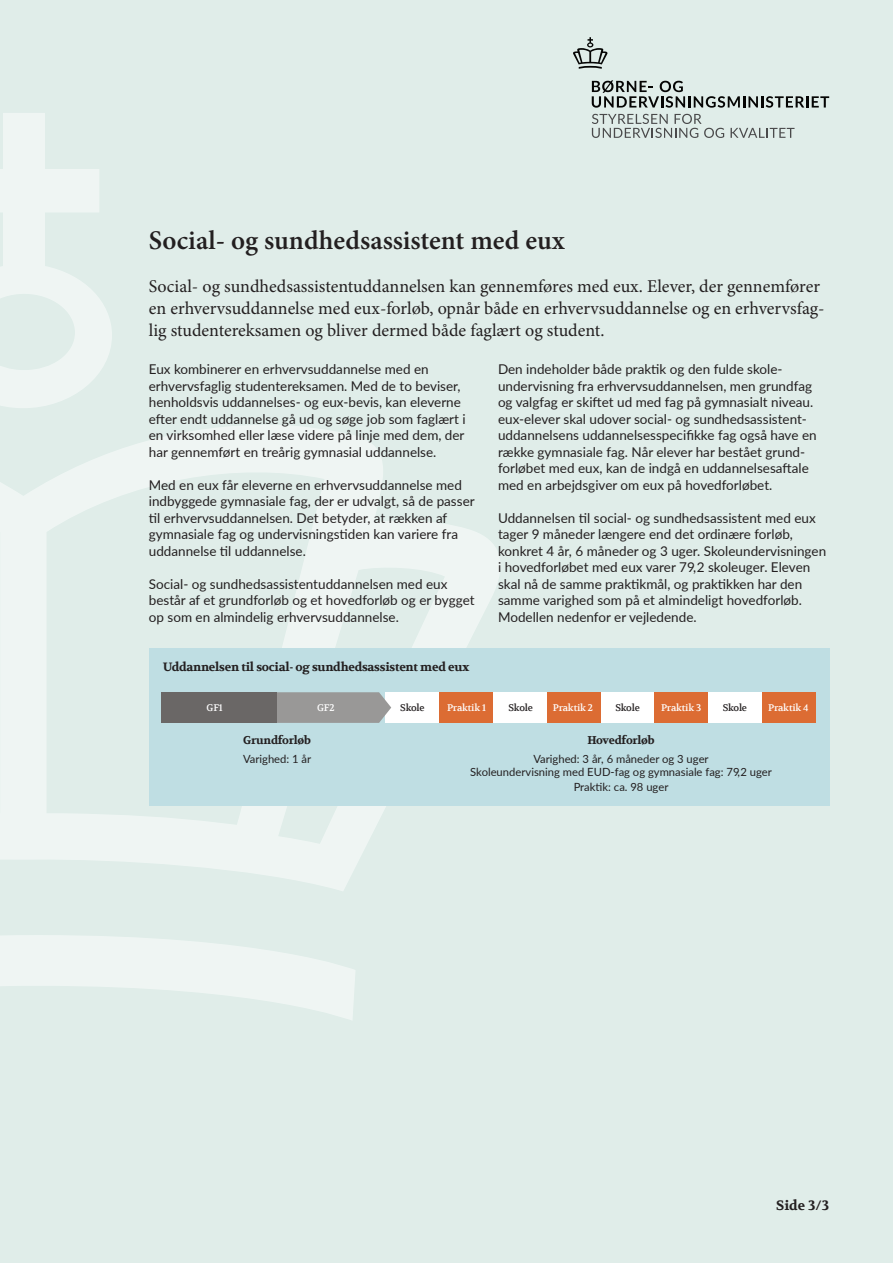
<style>
.page{position:relative;width:893px;height:1263px;background:#e0ede9}
.page>*{position:absolute;margin:0;border:0;box-sizing:border-box;transform-origin:0 0}
.t1{font:600 27px "Minion Pro";color:#231f20}
.t2{font:18px/21.6px "Minion Pro";color:#231f20}
.t3{font:13.5px/16.5px "Lato";color:#231f20}
.t4{font:700 13.5px "Volkhov";color:#231f20}
.t5{font:700 12px "Volkhov";letter-spacing:-.02em;color:#231f20}
.t6{font:11.25px/12.8px "Lato";color:#231f20;text-align:center}
.t7{font:700 11.25px "Volkhov";letter-spacing:-.02em;color:#231f20}
.t8{font:9.6px "Volkhov";letter-spacing:-.02em;color:#fff}
.t9{font:9.6px "Volkhov";letter-spacing:-.025em;color:#231f20}
</style>
<div class="page">
<svg style="left:0;top:425px;width:510px;height:466px"></svg>
<svg style="left:0;top:113px;width:112px;height:295px"></svg>
<svg style="left:0;top:935px;width:355px;height:85px"></svg>
<div style="left:149px;top:648px;width:680px;height:157px;background:#bfdee3"></div>
<div style="left:386px;top:692px;width:427px;height:31px;background:#fff"></div>
<div style="left:439px;top:692px;width:54px;height:31px;background:#dc6c33"></div>
<div style="left:547px;top:692px;width:54px;height:31px;background:#dc6c33"></div>
<div style="left:654px;top:692px;width:54px;height:31px;background:#dc6c33"></div>
<div style="left:762px;top:692px;width:54px;height:31px;background:#dc6c33"></div>
<svg style="left:276px;top:692px;width:115px;height:31px"></svg>
<div style="left:161px;top:692px;width:115px;height:31px;background:#6a6766"></div>
<svg style="left:573px;top:37px;width:35px;height:32px"></svg>
<svg style="left:592px;top:80px;width:237px;height:28px"></svg>
<svg style="left:592px;top:114px;width:132px;height:24px"></svg>
<svg style="left:731px;top:128px;width:63px;height:10px"></svg>
<p class="t1" style="left:149px;top:222px;width:417px">Social- og sundhedsassistent med eux</p>
<p class="t2" style="left:149px;top:276px;width:677px">Social- og sundhedsassistentuddannelsen kan gennemføres med eux. Elever, der gennemfører en erhvervsuddannelse med eux-forløb, opnår både en erhvervsuddannelse og en erhvervsfag&shy;lig studentereksamen og bliver dermed både faglært og student.</p>
<p class="t3" style="left:149px;top:361px;width:318px">Eux kombinerer en erhvervsuddannelse med en erhvervsfaglig studentereksamen. Med de to beviser, henholdsvis uddannelses- og eux-bevis, kan eleverne efter endt uddannelse gå ud og søge job som faglært i en virksomhed eller læse videre på linje med dem, der har gennemført en treårig gymnasial uddannelse.</p>
<p class="t3" style="left:149px;top:476px;width:327px">Med en eux får eleverne en erhvervsuddannelse med indbyggede gymnasiale fag, der er udvalgt, så de passer til erhvervsuddannelsen. Det betyder, at rækken af gymnasiale fag og undervisningstiden kan variere fra uddannelse til uddannelse.</p>
<p class="t3" style="left:149px;top:575px;width:327px">Social- og sundhedsassistentuddannelsen med eux består af et grundforløb og et hovedforløb og er bygget op som en almindelig erhvervsuddannelse.</p>
<p class="t3" style="left:498px;top:361px;width:320px">Den indeholder både praktik og den fulde skole&shy;undervisning fra erhvervsuddannelsen, men grundfag og valgfag er skiftet ud med fag på gymnasialt niveau. eux-elever skal udover social- og sundhedsassistent&shy;uddannelsens uddannelsesspecifikke fag også have en række gymnasiale fag. Når elever har bestået grund&shy;forløbet med eux, kan de indgå en uddannelsesaftale med en arbejdsgiver om eux på hovedforløbet.</p>
<p class="t3" style="left:498px;top:509px;width:330px">Uddannelsen til social- og sundhedsassistent med eux tager 9 måneder længere end det ordinære forløb, konkret 4 år, 6 måneder og 3 uger. Skoleundervisningen i hovedforløbet med eux varer 79,2 skoleuger. Eleven skal nå de samme praktikmål, og praktikken har den samme varighed som på et almindeligt hovedforløb.<br>Modellen nedenfor er vejledende.</p>
<p class="t5" style="left:163px;top:660px;width:308px">Uddannelsen til social- og sundhedsassistent med eux</p>
<p class="t8" style="left:207px;top:702px;width:18px">GF1</p>
<p class="t8" style="left:317px;top:702px;width:19px">GF2</p>
<p class="t9" style="left:400px;top:702px;width:26px">Skole</p>
<p class="t8" style="left:447px;top:702px;width:41px">Praktik 1</p>
<p class="t9" style="left:508px;top:702px;width:26px">Skole</p>
<p class="t8" style="left:553px;top:702px;width:42px">Praktik 2</p>
<p class="t9" style="left:615px;top:702px;width:26px">Skole</p>
<p class="t8" style="left:661px;top:702px;width:42px">Praktik 3</p>
<p class="t9" style="left:723px;top:702px;width:26px">Skole</p>
<p class="t8" style="left:768px;top:702px;width:42px">Praktik 4</p>
<p class="t7" style="left:243px;top:734px;width:69px">Grundforløb</p>
<p class="t7" style="left:587px;top:734px;width:69px">Hovedforløb</p>
<p class="t6" style="left:243px;top:752px;width:70px">Varighed: 1 år</p>
<p class="t6" style="left:470px;top:752px;width:303px">Varighed: 3 år, 6 måneder og 3 uger<br>Skoleundervisning med EUD-fag og gymnasiale fag: 79,2 uger</p>
<p class="t6" style="left:574px;top:780px;width:96px">Praktik: ca. 98 uger</p>
<p class="t4" style="left:776px;top:1198px;width:54px">Side 3/3</p>
</div>
